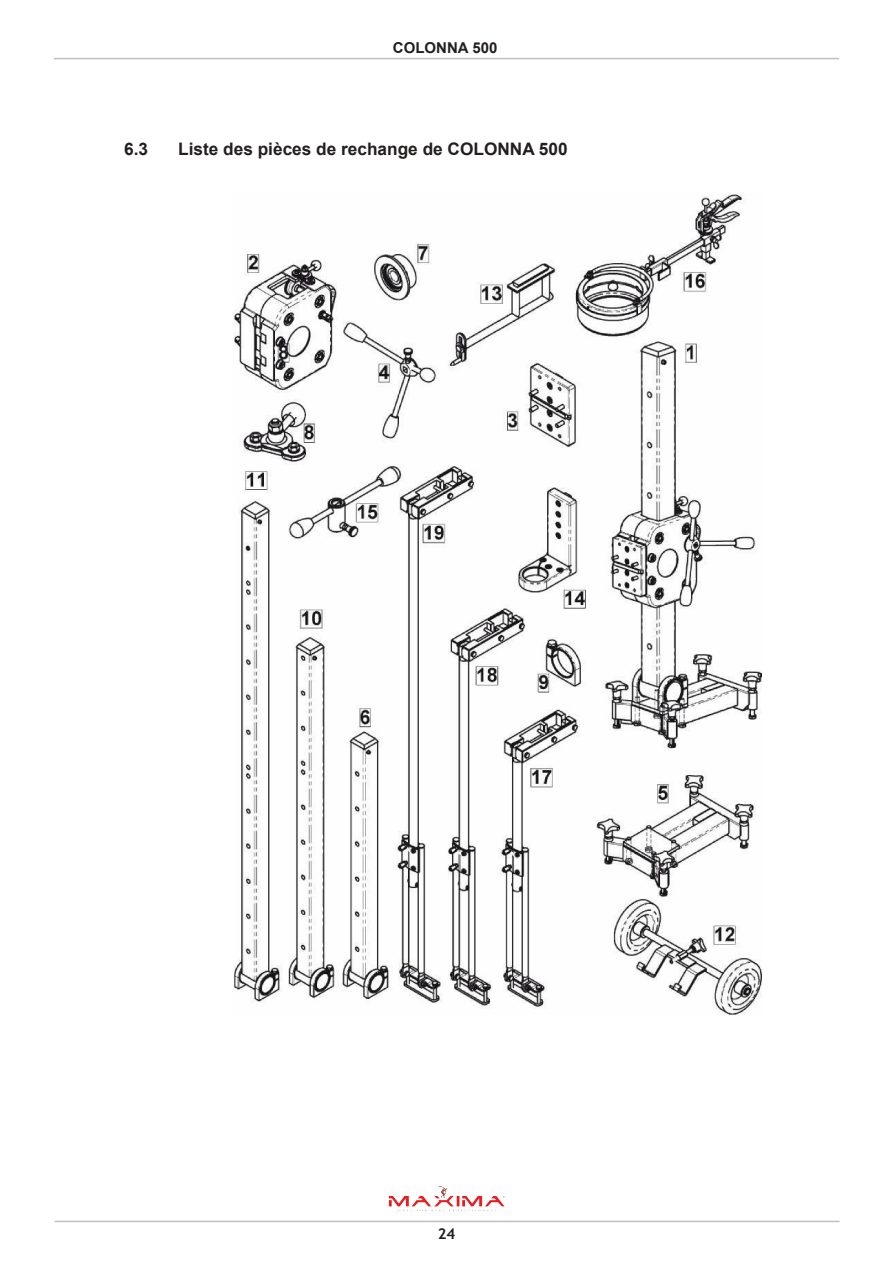
<style>
.page{position:relative;width:893px;height:1263px;background:#fff}
.page>*{position:absolute;margin:0;border:0;box-sizing:border-box;transform-origin:0 0}
.t1{font:700 17.4px "Arial";color:#282424}
.Default{font:700 17.25px "Arial";color:#231f1f}
.t2{font:700 15px "Arial";color:#231f20}
.t3{font:700 15px "Trebuchet MS";color:#241f1f}
</style>
<div class="page">
<hr style="left:54px;top:58px;width:785px;height:1px;background:#c0bfc1">
<hr style="left:55px;top:1221px;width:785px;height:1px;background:#c0bfc1">
<img style="left:388px;top:1186px;width:117px;height:26px">
<img style="left:233px;top:194px;width:528px;height:821px">
<p class="t2" style="left:393px;top:37px;width:106px">COLONNA 500</p>
<p class="t3" style="left:397px;top:39px;width:21px">CO</p>
<p class="t3" style="left:456px;top:39px;width:41px">A 500</p>
<p class="Default" style="left:124px;top:136px;width:25px">6.3</p>
<p class="Default" style="left:178px;top:136px;width:391px">Liste des pièces de rechange de COLONNA 500</p>
<p class="t1" style="left:125px;top:140px;width:25px">6.3</p>
<p class="t1" style="left:177px;top:140px;width:310px">Lista pezzi di ricambio COLONNA 500</p>
<p class="t3" style="left:438px;top:1224px;width:19px">24</p>
</div>
